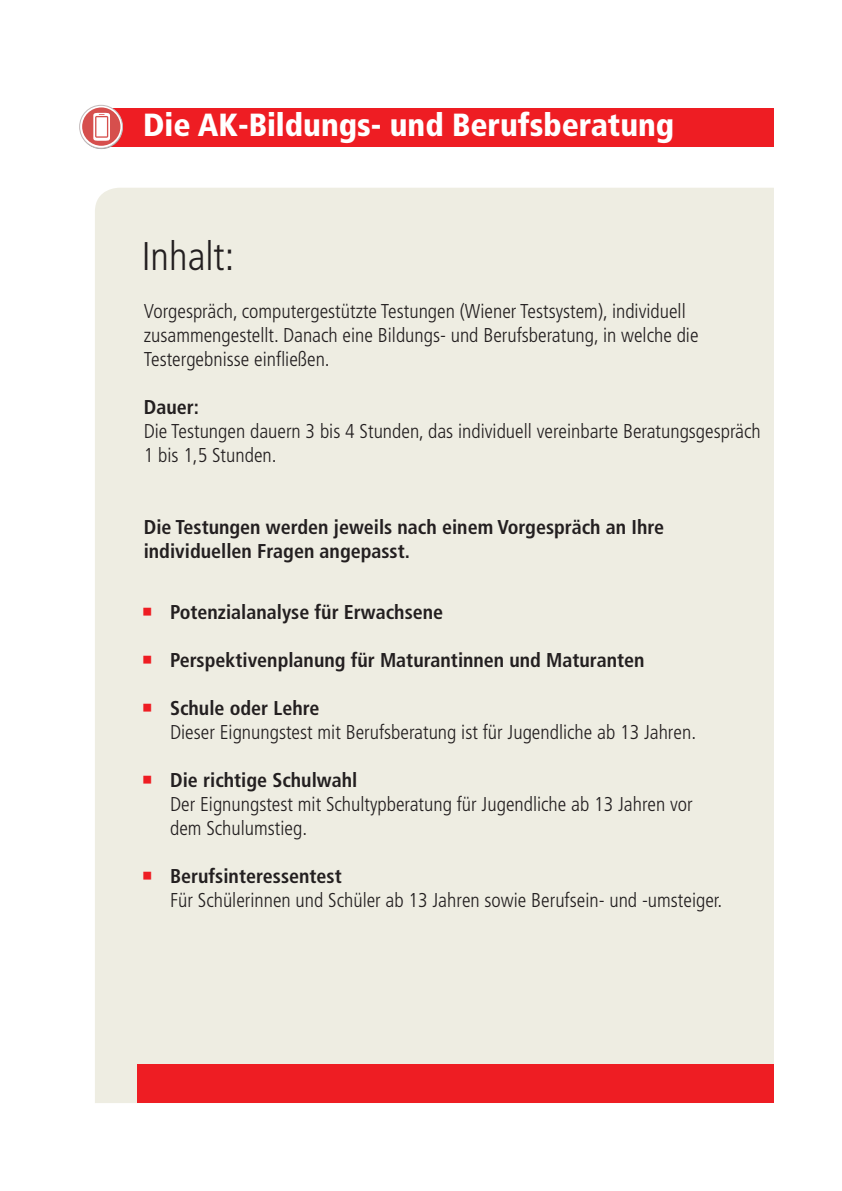
<style>
.page{position:relative;width:842px;height:1191px;background:#fff}
.page>*{position:absolute;margin:0;border:0;box-sizing:border-box;transform-origin:0 0}
.t1{font:300 condensed 40px "Frutiger LT Std";color:#231f20}
.t2{font:900 condensed 32px "Frutiger LT Std";color:#fff}
.t3{font:300 condensed 20px/24px "Frutiger LT Std";color:#231f20}
.t4{font:700 condensed 20px/24px "Frutiger LT Std";color:#231f20}
.s1{color:#ee1d23}
.s2{font-weight:700}
</style>
<div class="page">
<div style="left:95px;top:188px;width:679px;height:915px;background:#eeede2"></div>
<div style="left:95px;top:108px;width:679px;height:38px;background:#ee1d23"></div>
<svg style="left:80px;top:106px;width:43px;height:43px"></svg>
<svg style="left:80px;top:105px;width:42px;height:43px"></svg>
<div style="left:80px;top:105px;width:43px;height:43px;border:1px solid #c2b9ba;border-radius:50%"></div>
<div style="left:82px;top:107px;width:38px;height:39px;background:#d64f4d;border-radius:50%"></div>
<svg style="left:93px;top:113px;width:17px;height:28px"></svg>
<div style="left:96px;top:117px;width:11px;height:19px;background:#fff"></div>
<div style="left:138px;top:1064px;width:636px;height:39px;background:#ee1d23"></div>
<h2 class="t2" style="left:143px;top:106px;width:533px">Die AK-Bildungs- und Berufsberatung</h2>
<h1 class="t1" style="left:142px;top:234px;width:94px">Inhalt:</h1>
<p class="t3" style="left:144px;top:299px;width:556px">Vorgespräch, computergestützte Testungen (Wiener Testsystem), individuell zusammengestellt. Danach eine Bildungs- und Berufsberatung, in welche die<br>Testergebnisse einfließen.</p>
<p class="t4" style="left:144px;top:395px;width:57px">Dauer:</p>
<p class="t3" style="left:144px;top:419px;width:618px">Die Testungen dauern 3 bis 4 Stunden, das individuell vereinbarte Beratungsgespräch<br>1 bis 1,5 Stunden.</p>
<p class="t4" style="left:144px;top:515px;width:522px">Die Testungen werden jeweils nach einem Vorgespräch an Ihre individuellen Fragen angepasst.</p>
<p class="t4" style="left:142px;top:600px;width:303px"><span class="s1">○</span> Potenzialanalyse für Erwachsene</p>
<p class="t4" style="left:142px;top:648px;width:504px"><span class="s1">○</span> Perspektivenplanung für Maturantinnen und Maturanten</p>
<p class="t3" style="left:170px;top:696px;width:527px;text-indent:-28px"><span class="s1">○</span> <span class="s2">Schule oder Lehre<br></span>Dieser Eignungstest mit Berufsberatung ist für Jugendliche ab 13 Jahren.</p>
<p class="t3" style="left:170px;top:768px;width:524px;text-indent:-28px"><span class="s1">○</span> <span class="s2">Die richtige Schulwahl<br></span>Der Eignungstest mit Schultypberatung für Jugendliche ab 13 Jahren vor dem Schulumstieg.</p>
<p class="t3" style="left:170px;top:864px;width:554px;text-indent:-28px"><span class="s1">○</span> <span class="s2">Berufsinteressentest<br></span>Für Schülerinnen und Schüler ab 13 Jahren sowie Berufsein- und -umsteiger.</p>
</div>
